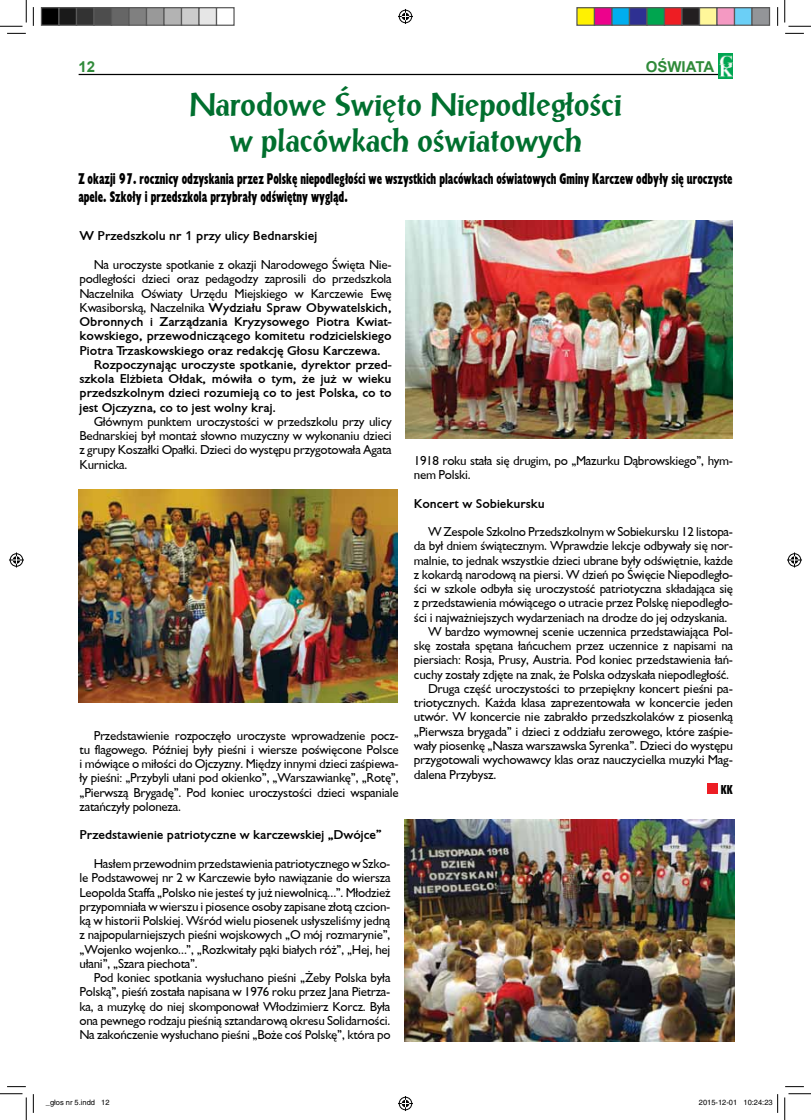
<style>
.page{position:relative;width:811px;height:1120px;background:#fff}
.page>*{position:absolute;margin:0;border:0;box-sizing:border-box;transform-origin:0 0}
.t1{font:30px/36px "EFN Gregorio";color:#006f2e;text-align:center}
.t2{font:15px/18px "EFN Gilead Black Cnd";color:#000}
.t3{font:700 15px "Arial";color:#2f8a39}
.t4{font:12.5px "EFN Gilead Black Cnd";color:#000}
.t5{font:11.88px/14.2px "EFN Gilead";color:#000;text-align:justify}
.t6{font:700 11.88px "EFN Gilead";color:#000}
.t7{font:7.5px "Helvetica";color:#000}
.s1{font-weight:400}
</style>
<div class="page">
<hr style="left:79px;top:74px;width:654px;height:1px;background:#000">
<img style="left:718px;top:54px;width:14px;height:24px">
<div style="left:707px;top:782px;width:11px;height:11px;background:#ed1d24"></div>
<img style="left:78px;top:490px;width:319px;height:212px">
<img style="left:406px;top:220px;width:327px;height:218px">
<img style="left:404px;top:819px;width:330px;height:222px">
<svg style="left:7px;top:33px;width:19px;height:1px"></svg>
<svg style="left:785px;top:33px;width:19px;height:1px"></svg>
<svg style="left:33px;top:7px;width:1px;height:19px"></svg>
<svg style="left:33px;top:1094px;width:1px;height:18px"></svg>
<svg style="left:777px;top:7px;width:1px;height:19px"></svg>
<svg style="left:0;top:0;width:27px;height:27px"></svg>
<svg style="left:0;top:1093px;width:27px;height:26px"></svg>
<svg style="left:784px;top:0;width:27px;height:27px"></svg>
<svg style="left:784px;top:1093px;width:27px;height:26px"></svg>
<svg style="left:398px;top:9px;width:15px;height:15px"></svg>
<svg style="left:398px;top:1096px;width:15px;height:14px"></svg>
<svg style="left:9px;top:552px;width:15px;height:15px"></svg>
<svg style="left:787px;top:552px;width:15px;height:15px"></svg>
<div style="left:41px;top:8px;width:18px;height:17px;background:#000"></div>
<div style="left:41px;top:7px;width:19px;height:19px;border:1px solid #595959"></div>
<div style="left:59px;top:8px;width:17px;height:17px;background:#1a1a1a"></div>
<div style="left:58px;top:7px;width:19px;height:19px;border:1px solid #595959"></div>
<div style="left:76px;top:8px;width:18px;height:17px;background:#333"></div>
<div style="left:76px;top:7px;width:19px;height:19px;border:1px solid #595959"></div>
<div style="left:94px;top:8px;width:17px;height:17px;background:#4d4d4d"></div>
<div style="left:93px;top:7px;width:19px;height:19px;border:1px solid #595959"></div>
<div style="left:111px;top:8px;width:18px;height:17px;background:#666"></div>
<div style="left:111px;top:7px;width:19px;height:19px;border:1px solid #595959"></div>
<div style="left:129px;top:8px;width:17px;height:17px;background:#808080"></div>
<div style="left:128px;top:7px;width:19px;height:19px;border:1px solid #595959"></div>
<div style="left:146px;top:8px;width:18px;height:17px;background:#999"></div>
<div style="left:146px;top:7px;width:19px;height:19px;border:1px solid #595959"></div>
<div style="left:164px;top:8px;width:17px;height:17px;background:#b3b3b3"></div>
<div style="left:163px;top:7px;width:19px;height:19px;border:1px solid #595959"></div>
<div style="left:181px;top:8px;width:18px;height:17px;background:#ccc"></div>
<div style="left:181px;top:7px;width:19px;height:19px;border:1px solid #595959"></div>
<div style="left:199px;top:8px;width:17px;height:17px;background:#e6e6e6"></div>
<div style="left:198px;top:7px;width:19px;height:19px;border:1px solid #595959"></div>
<div style="left:216px;top:7px;width:19px;height:19px;border:1px solid #595959"></div>
<div style="left:577px;top:8px;width:17px;height:17px;background:#fff101"></div>
<div style="left:576px;top:7px;width:19px;height:19px;border:1px solid #595959"></div>
<div style="left:594px;top:8px;width:18px;height:17px;background:#ed028c"></div>
<div style="left:594px;top:7px;width:18px;height:19px;border:1px solid #595959"></div>
<div style="left:612px;top:8px;width:17px;height:17px;background:#00aeef"></div>
<div style="left:611px;top:7px;width:19px;height:19px;border:1px solid #595959"></div>
<div style="left:629px;top:8px;width:18px;height:17px;background:#2e3092"></div>
<div style="left:629px;top:7px;width:18px;height:19px;border:1px solid #595959"></div>
<div style="left:647px;top:8px;width:17px;height:17px;background:#00a54f"></div>
<div style="left:646px;top:7px;width:19px;height:19px;border:1px solid #595959"></div>
<div style="left:664px;top:8px;width:18px;height:17px;background:#ee1d23"></div>
<div style="left:664px;top:7px;width:18px;height:19px;border:1px solid #595959"></div>
<div style="left:682px;top:8px;width:17px;height:17px;background:#231f20"></div>
<div style="left:681px;top:7px;width:19px;height:19px;border:1px solid #595959"></div>
<div style="left:699px;top:8px;width:18px;height:17px;background:#fff79a"></div>
<div style="left:699px;top:7px;width:18px;height:19px;border:1px solid #595959"></div>
<div style="left:717px;top:8px;width:17px;height:17px;background:#f499c2"></div>
<div style="left:716px;top:7px;width:19px;height:19px;border:1px solid #595959"></div>
<div style="left:734px;top:8px;width:18px;height:17px;background:#6bcff6"></div>
<div style="left:734px;top:7px;width:18px;height:19px;border:1px solid #595959"></div>
<div style="left:752px;top:8px;width:17px;height:17px;background:#939598"></div>
<div style="left:751px;top:7px;width:19px;height:19px;border:1px solid #595959"></div>
<svg style="left:777px;top:1094px;width:1px;height:18px"></svg>
<p class="t3" style="left:78px;top:57px;width:18px">12</p>
<p class="t3" style="left:645px;top:57px;width:70px">OŚWIATA</p>
<h1 class="t1" style="left:189px;top:87px;width:434px">Narodowe Święto Niepodległości w placówkach oświatowych</h1>
<p class="t2" style="left:78px;top:170px;width:656px">Z okazji 97. rocznicy odzyskania przez Polskę niepodległości we wszystkich placówkach oświatowych Gminy Karczew odbyły się uroczyste apele. Szkoły i przedszkola przybrały odświętny wygląd.</p>
<p class="t6" style="left:80px;top:228px;width:239px">W Przedszkolu nr 1 przy ulicy Bednarskiej</p>
<p class="t5" style="left:94px;top:258px;width:299px">Na uroczyste spotkanie z okazji Narodowego Święta Nie-</p>
<p class="t5" style="left:80px;top:272px;width:313px">podległości dzieci oraz pedagodzy zaprosili do przedszkola</p>
<p class="t5" style="left:80px;top:286px;width:313px">Naczelnika Oświaty Urzędu Miejskiego w Karczewie Ewę</p>
<p class="t6" style="left:80px;top:299px;width:313px"><span class="s1">Kwasiborską, Naczelnika</span> Wydziału Spraw Obywatelskich,</p>
<p class="t6" style="left:80px;top:314px;width:314px">Obronnych i Zarządzania Kryzysowego Piotra Kwiat-</p>
<p class="t6" style="left:80px;top:328px;width:313px">kowskiego, przewodniczącego komitetu rodzicielskiego</p>
<p class="t6" style="left:80px;top:342px;width:303px">Piotra Trzaskowskiego oraz redakcję Głosu Karczewa.</p>
<p class="t6" style="left:94px;top:356px;width:299px">Rozpoczynając uroczyste spotkanie, dyrektor przed-</p>
<p class="t6" style="left:80px;top:371px;width:313px">szkola Elżbieta Ołdak, mówiła o tym, że już w wieku</p>
<p class="t6" style="left:80px;top:385px;width:313px">przedszkolnym dzieci rozumieją co to jest Polska, co to</p>
<p class="t6" style="left:80px;top:399px;width:198px">jest Ojczyzna, co to jest wolny kraj.</p>
<p class="t5" style="left:80px;top:414px;width:313px;text-indent:14px">Głównym punktem uroczystości w przedszkolu przy ulicy Bednarskiej był montaż słowno muzyczny w wykonaniu dzieci z grupy Koszałki Opałki. Dzieci do występu przygotowała Agata Kurnicka.</p>
<p class="t5" style="left:80px;top:728px;width:320px;text-indent:14px">Przedstawienie rozpoczęło uroczyste wprowadzenie pocz&shy;tu flagowego. Później były pieśni i wiersze poświęcone Polsce i mówiące o miłości do Ojczyzny. Między innymi dzieci zaśpiewa&shy;ły pieśni: „Przybyli ułani pod okienko”, „Warszawiankę”, „Rotę”, „Pierwszą Brygadę”. Pod koniec uroczystości dzieci wspaniale zatańczyły poloneza.</p>
<p class="t6" style="left:80px;top:827px;width:303px">Przedstawienie patriotyczne w karczewskiej „Dwójce”</p>
<p class="t5" style="left:80px;top:856px;width:312px;text-indent:14px">Hasłem przewodnim przedstawienia patriotycznego w Szko&shy;le Podstawowej nr 2 w Karczewie było nawiązanie do wiersza Leopolda Staffa „Polsko nie jesteś ty już niewolnicą…”. Młodzież przypomniała w wierszu i piosence osoby zapisane złotą czcion&shy;ką w historii Polskiej. Wśród wielu piosenek usłyszeliśmy jedną z najpopularniejszych pieśni wojskowych „O mój rozmarynie”, „Wojenko wojenko…”, „Rozkwitały pąki białych róż”, „Hej, hej ułani”, „Szara piechota”.</p>
<p class="t5" style="left:80px;top:970px;width:312px;text-indent:14px">Pod koniec spotkania wysłuchano pieśni „Żeby Polska była Polską”, pieśń została napisana w 1976 roku przez Jana Pietrza&shy;ka, a muzykę do niej skomponował Włodzimierz Korcz. Była ona pewnego rodzaju pieśnią sztandarową okresu Solidarności.<br>Na zakończenie wysłuchano pieśni „Boże coś Polskę”, która po</p>
<p class="t5" style="left:414px;top:453px;width:320px">1918 roku stała się drugim, po „Mazurku Dąbrowskiego”, hym&shy;nem Polski.</p>
<p class="t6" style="left:414px;top:495px;width:132px">Koncert w Sobiekursku</p>
<p class="t5" style="left:428px;top:524px;width:306px">W Zespole Szkolno Przedszkolnym w Sobiekursku 12 listopa-</p>
<p class="t5" style="left:414px;top:539px;width:320px">da był dniem świątecznym. Wprawdzie lekcje odbywały się nor-</p>
<p class="t5" style="left:414px;top:553px;width:320px">malnie, to jednak wszystkie dzieci ubrane były odświętnie, każde</p>
<p class="t5" style="left:414px;top:567px;width:320px">z kokardą narodową na piersi. W dzień po Święcie Niepodległo-</p>
<p class="t5" style="left:414px;top:581px;width:320px">ści w szkole odbyła się uroczystość patriotyczna składająca się</p>
<p class="t5" style="left:414px;top:596px;width:320px">z przedstawienia mówiącego o utracie przez Polskę niepodległo-</p>
<p class="t5" style="left:414px;top:610px;width:315px">ści i najważniejszych wydarzeniach na drodze do jej odzyskania.</p>
<p class="t5" style="left:428px;top:624px;width:306px">W bardzo wymownej scenie uczennica przedstawiająca Pol-</p>
<p class="t5" style="left:414px;top:638px;width:320px">skę została spętana łańcuchem przez uczennice z napisami na</p>
<p class="t5" style="left:414px;top:653px;width:320px">piersiach: Rosja, Prusy, Austria. Pod koniec przedstawienia łań-</p>
<p class="t5" style="left:414px;top:667px;width:316px">cuchy zostały zdjęte na znak, że Polska odzyskała niepodległość.</p>
<p class="t5" style="left:428px;top:681px;width:306px">Druga część uroczystości to przepiękny koncert pieśni pa-</p>
<p class="t5" style="left:414px;top:695px;width:320px">triotycznych. Każda klasa zaprezentowała w koncercie jeden</p>
<p class="t5" style="left:414px;top:710px;width:320px">utwór. W koncercie nie zabrakło przedszkolaków z piosenką</p>
<p class="t5" style="left:414px;top:724px;width:320px">„Pierwsza brygada” i dzieci z oddziału zerowego, które zaśpie-</p>
<p class="t5" style="left:414px;top:738px;width:320px">wały piosenkę „Nasza warszawska Syrenka”. Dzieci do występu</p>
<p class="t5" style="left:414px;top:752px;width:320px">przygotowali wychowawcy klas oraz nauczycielka muzyki Mag-</p>
<p class="t5" style="left:414px;top:767px;width:84px">dalena Przybysz.</p>
<p class="t4" style="left:721px;top:780px;width:13px">KK</p>
<p class="t7" style="left:46px;top:1097px;width:65px">_głos nr 5.indd 12</p>
<p class="t7" style="left:699px;top:1097px;width:75px">2015-12-01 10:24:23</p>
</div>
